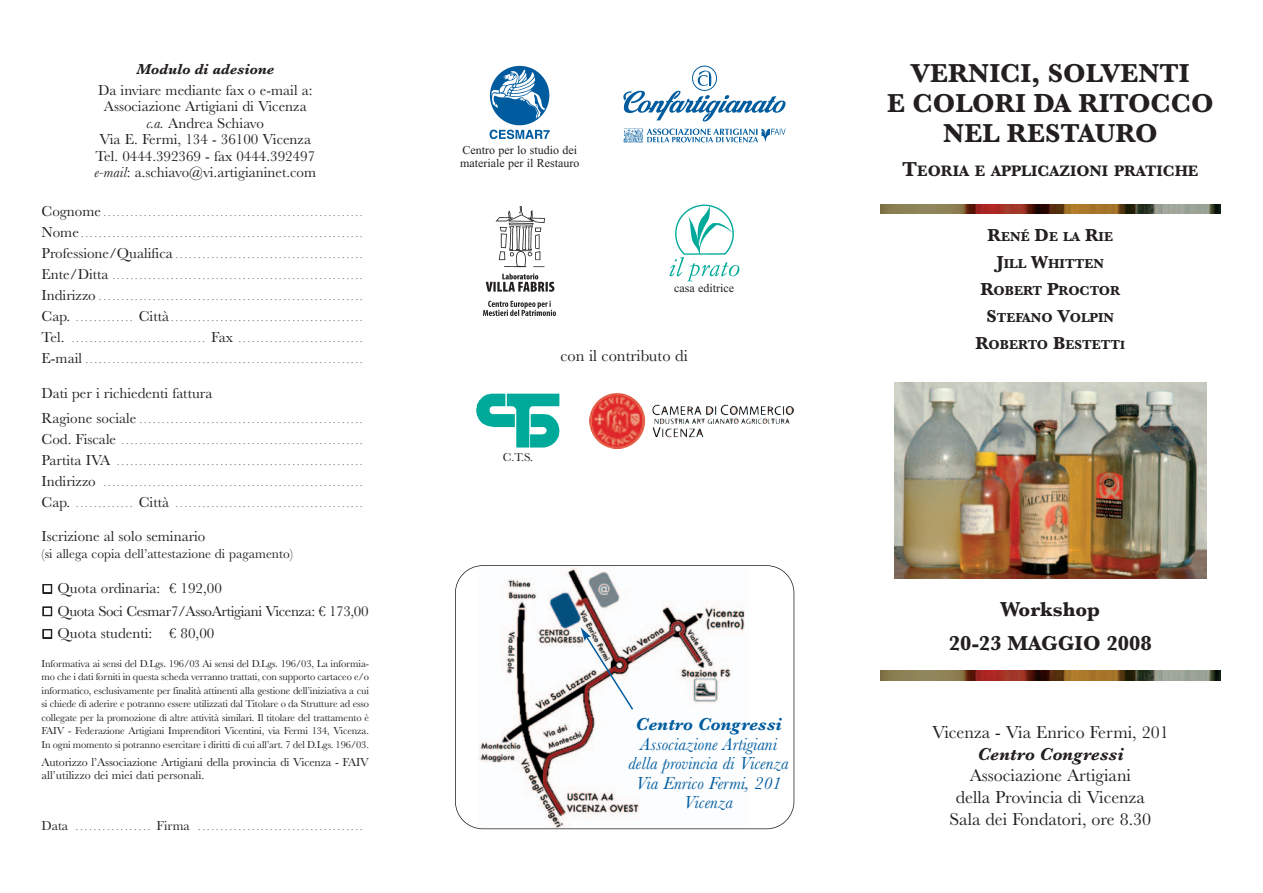
<style>
.page{position:relative;width:1263px;height:893px;background:#fff}
.page>*{position:absolute;margin:0;border:0;box-sizing:border-box;transform-origin:0 0}
.t1{font:700 27px/30px "Baskerville";color:#231f20;text-align:center}
.t2{font:700 21px/34.3px "Baskerville";color:#231f20;text-align:center}
.t3{font:18px/21.6px "Baskerville";color:#231f20;text-align:center}
.t4{font:italic 18px/19.5px "Baskerville";color:#015c9f;text-align:center}
.t5{font:italic 700 18px "Baskerville";color:#231f20}
.t6{font:italic 700 18px "Baskerville";color:#015c9f}
.t7{font:16.5px "Baskerville";color:#231f20}
.t8{font:700 15.75px "Baskerville";color:#231f20}
.t9{font:15px/16.5px "Baskerville";color:#231f20;text-align:center}
.t10{font:15px/22.5px "Baskerville";letter-spacing:-.025em;color:#231f20}
.t11{font:italic 700 15px "Baskerville";color:#231f20}
.t12{font:700 13.5px/27px "Baskerville";color:#231f20;text-align:center}
.t13{font:13.5px "Baskerville";color:#231f20}
.t14{font:12px/13.5px "Baskerville";letter-spacing:-.01em;color:#231f20}
.t15{font:12px/13.5px "Times New Roman";color:#231f20}
.t16{font:10.5px/13.5px "Baskerville";letter-spacing:-.015em;color:#231f20;text-align:justify}
.t17{font:9px "Baskerville";color:#231f20}
.s1{font-style:italic}
.s2{font-size:15px}
.s3{font-size:13.5px}
.s4{font-size:21px}
.s5{font-size:18px}
.s6{font-size:12.3px}
</style>
<div class="page">
<img style="left:479px;top:568px;width:266px;height:258px">
<div style="left:455px;top:565px;width:339px;height:264px;border:2px solid #231f20;border-radius:28px"></div>
<img style="left:580px;top:627px;width:55px;height:84px">
<img style="left:490px;top:66px;width:60px;height:74px">
<img style="left:623px;top:65px;width:163px;height:78px">
<img style="left:484px;top:206px;width:72px;height:110px">
<img style="left:669px;top:204px;width:70px;height:78px">
<img style="left:589px;top:393px;width:205px;height:56px">
<img style="left:476px;top:393px;width:84px;height:55px">
<img style="left:880px;top:204px;width:340px;height:10px">
<img style="left:895px;top:382px;width:311px;height:197px">
<svg style="left:880px;top:680px;width:340px;height:1px"></svg>
<img style="left:880px;top:671px;width:340px;height:9px">
<h3 class="t11" style="left:136px;top:64px;width:139px">Modulo di adesione</h3>
<h3 class="t9" style="left:94px;top:83px;width:223px">Da inviare mediante fax o e-mail a:<br>Associazione Artigiani di Vicenza <span class="s1">c.a.</span> Andrea Schiavo<br>Via E. Fermi, 134 - 36100 Vicenza Tel. 0444.392369 - fax 0444.392497 <span class="s1">e-mail</span>: a.schiavo@vi.artigianinet.com</h3>
<p class="t17" style="left:42px;top:210px;width:322px"><span class="s2">Cognome</span> . . . . . . . . . . . . . . . . . . . . . . . . . . . . . . . . . . . . . . . . . . . . . . . . . . . . . . . . . .</p>
<p class="t17" style="left:42px;top:231px;width:322px"><span class="s2">Nome</span> . . . . . . . . . . . . . . . . . . . . . . . . . . . . . . . . . . . . . . . . . . . . . . . . . . . . . . . . . . . . . . .</p>
<p class="t17" style="left:42px;top:252px;width:322px"><span class="s2">Professione/Qualifica</span> . . . . . . . . . . . . . . . . . . . . . . . . . . . . . . . . . . . . . . . . . .</p>
<p class="t17" style="left:42px;top:273px;width:322px"><span class="s2">Ente/Ditta</span> . . . . . . . . . . . . . . . . . . . . . . . . . . . . . . . . . . . . . . . . . . . . . . . . . . . . . . . .</p>
<p class="t17" style="left:42px;top:294px;width:322px"><span class="s2">Indirizzo</span> . . . . . . . . . . . . . . . . . . . . . . . . . . . . . . . . . . . . . . . . . . . . . . . . . . . . . . . . . . .</p>
<p class="t17" style="left:42px;top:315px;width:322px"><span class="s2">Cap.</span> . . . . . . . . . . . . . <span class="s2">Città</span> . . . . . . . . . . . . . . . . . . . . . . . . . . . . . . . . . . . . . . . . . . .</p>
<p class="t17" style="left:42px;top:336px;width:322px"><span class="s2">Tel.</span> . . . . . . . . . . . . . . . . . . . . . . . . . . . . . . <span class="s2">Fax</span> . . . . . . . . . . . . . . . . . . . . . . . . . . . .</p>
<p class="t17" style="left:42px;top:357px;width:322px"><span class="s2">E-mail</span> . . . . . . . . . . . . . . . . . . . . . . . . . . . . . . . . . . . . . . . . . . . . . . . . . . . . . . . . . . . . . .</p>
<h3 class="t9" style="left:42px;top:386px;width:172px">Dati per i richiedenti fattura</h3>
<p class="t17" style="left:42px;top:417px;width:322px"><span class="s2">Ragione sociale</span> . . . . . . . . . . . . . . . . . . . . . . . . . . . . . . . . . . . . . . . . . . . . . . . . . .</p>
<p class="t17" style="left:42px;top:438px;width:322px"><span class="s2">Cod. Fiscale</span> . . . . . . . . . . . . . . . . . . . . . . . . . . . . . . . . . . . . . . . . . . . . . . . . . . . . . .</p>
<p class="t17" style="left:42px;top:459px;width:322px"><span class="s2">Partita IVA</span> . . . . . . . . . . . . . . . . . . . . . . . . . . . . . . . . . . . . . . . . . . . . . . . . . . . . . . .</p>
<p class="t17" style="left:42px;top:480px;width:322px"><span class="s2">Indirizzo</span> . . . . . . . . . . . . . . . . . . . . . . . . . . . . . . . . . . . . . . . . . . . . . . . . . . . . . . . . . .</p>
<p class="t17" style="left:42px;top:501px;width:322px"><span class="s2">Cap.</span> . . . . . . . . . . . . . <span class="s2">Città</span> . . . . . . . . . . . . . . . . . . . . . . . . . . . . . . . . . . . . . . . . . .</p>
<h3 class="t9" style="left:42px;top:530px;width:165px">Iscrizione al solo seminario</h3>
<h3 class="t13" style="left:42px;top:549px;width:253px">(si allega copia dell’attestazione di pagamento)</h3>
<h3 class="t10" style="left:57px;top:579px;width:313px">Quota ordinaria: € 192,00<br>Quota Soci Cesmar7/AssoArtigiani Vicenza: € 173,00<br>Quota studenti: € 80,00</h3>
<p class="t16" style="left:42px;top:658px;width:329px">Informativa ai sensi del D.Lgs. 196/03 Ai sensi del D.Lgs. 196/03, La informia&shy;mo che i dati forniti in questa scheda verranno trattati, con supporto cartaceo e/o informatico, esclusivamente per finalità attinenti alla gestione dell’iniziativa a cui si chiede di aderire e potranno essere utilizzati dal Titolare o da Strutture ad esso collegate per la promozione di altre attività similari. Il titolare del trattamento è FAIV - Federazione Artigiani Imprenditori Vicentini, via Fermi 134, Vicenza.<br>In ogni mo mento si potranno esercitare i diritti di cui all’art. 7 del D.Lgs. 196/03.</p>
<h3 class="t14" style="left:42px;top:756px;width:329px">Autorizzo l’Associazione Artigiani della provincia di Vicenza - FAIV all’utilizzo dei miei dati personali.</h3>
<p class="t17" style="left:42px;top:824px;width:322px"><span class="s3">Data</span> . . . . . . . . . . . . . . . . . <span class="s3">Firma</span> . . . . . . . . . . . . . . . . . . . . . . . . . . . . . . . . . . . . .</p>
<h3 class="t15" style="left:460px;top:143px;width:121px">Centro per lo studio dei materiale per il Restauro</h3>
<h3 class="t15" style="left:674px;top:281px;width:61px">casa editrice</h3>
<h3 class="t7" style="left:560px;top:350px;width:129px">con il contributo di</h3>
<h3 class="t14" style="left:503px;top:452px;width:32px">C.T.S.</h3>
<h3 class="t6" style="left:635px;top:718px;width:147px">Centro Congressi</h3>
<h3 class="t4" style="left:628px;top:736px;width:162px">Associazione Artigiani della provincia di Vicenza<br>Via Enrico Fermi, 201<br>Vicenza</h3>
<h1 class="t1" style="left:887px;top:58px;width:328px">VERNICI, SOLVENTI<br>E COLORI DA RITOCCO<br>NEL RESTAURO</h1>
<h3 class="t8" style="left:902px;top:162px;width:298px"><span class="s4">T</span>EORIA E APPLICAZIONI PRATICHE</h3>
<h3 class="t12" style="left:975px;top:223px;width:151px"><span class="s5">R</span>ENÉ <span class="s5">D</span>E LA <span class="s5">R</span>IE<br><span class="s5">J</span>ILL <span class="s5">W</span>HITTEN<br><span class="s5">R</span>OBERT <span class="s5">P</span>ROCTOR<br><span class="s5">S</span>TEFANO <span class="s5">V</span>OLPIN<br><span class="s5">R</span>OBERTO <span class="s5">B</span>ESTETT<span class="s6">I</span></h3>
<h2 class="t2" style="left:949px;top:591px;width:204px">Workshop<br>20-23 MAGGIO 2008</h2>
<h3 class="t3" style="left:932px;top:723px;width:238px">Vicenza - Via Enrico Fermi, 201</h3>
<h3 class="t5" style="left:977px;top:748px;width:147px">Centro Congressi</h3>
<h3 class="t3" style="left:949px;top:767px;width:203px">Associazione Artigiani<br>della Provincia di Vicenza<br>Sala dei Fondatori, ore 8.30</h3>
</div>
